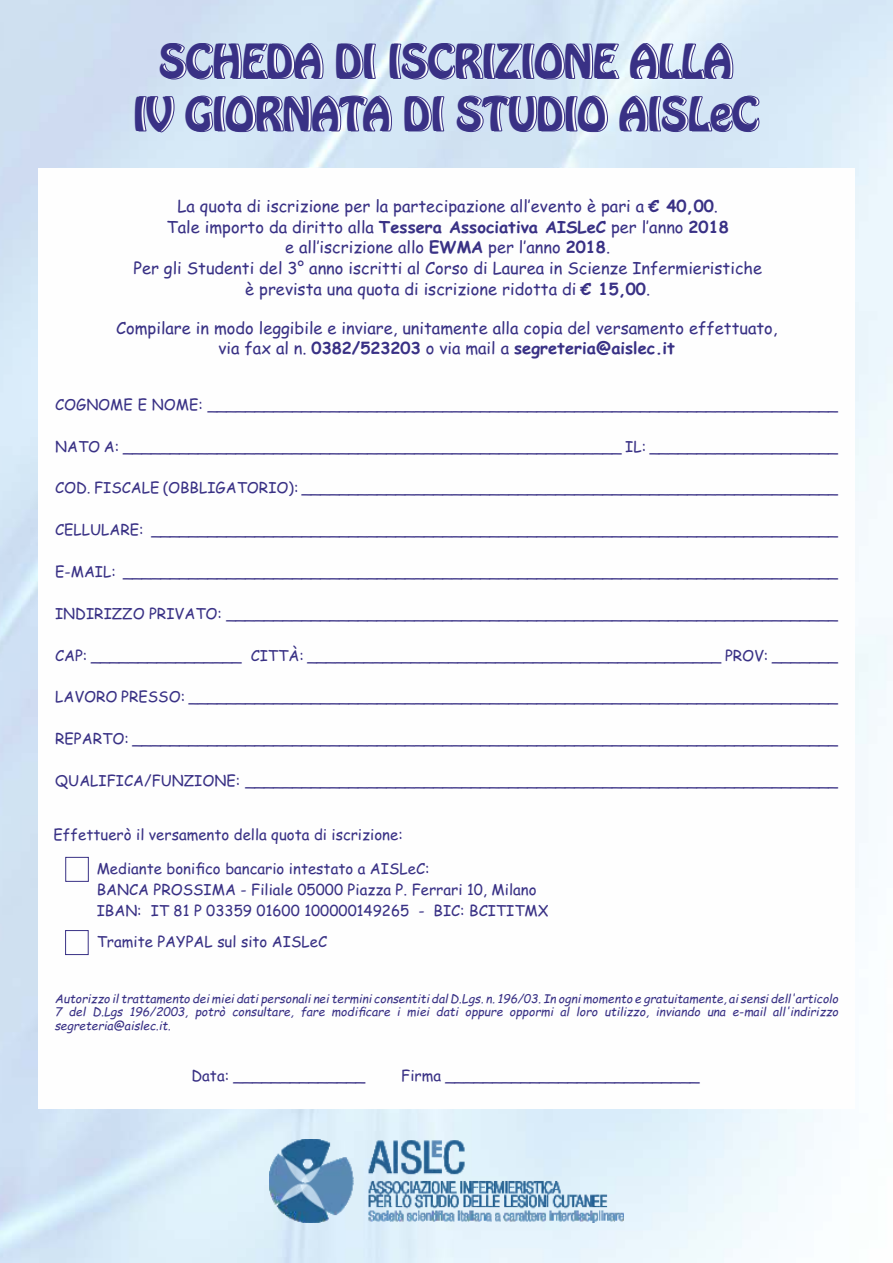
<style>
.page{position:relative;width:893px;height:1263px;background:#fff}
.page>*{position:absolute;margin:0;border:0;box-sizing:border-box;transform-origin:0 0}
.t1{font:41.25px/52.5px "Hobo Std";color:#393185;text-align:center}
.t2{font:16.5px/20.7px "Comic Sans MS";color:#393185;text-align:center}
.t3{font:15px/20.9px "Comic Sans MS";color:#393185}
.t4{font:italic 12px/13.4px "Comic Sans MS";color:#393185;text-align:justify}
.s1{font-weight:700}
</style>
<div class="page">
<img style="left:0;top:0;width:893px;height:1263px">
<div style="left:38px;top:168px;width:816px;height:940px;background:#fefefe"></div>
<img style="left:270px;top:1139px;width:354px;height:84px">
<svg style="left:65px;top:856px;width:24px;height:26px"></svg>
<svg style="left:65px;top:930px;width:24px;height:25px"></svg>
<h1 class="t1" style="left:132px;top:38px;width:627px">SCHEDA DI ISCRIZIONE ALLA<br>IV GIORNATA DI STUDIO AISLeC</h1>
<p class="t2" style="left:133px;top:197px;width:630px">La quota di iscrizione per la partecipazione all’evento è pari a <span class="s1">€ 40,00</span>.<br>Tale importo da diritto alla <span class="s1">Tessera Associativa AISLeC</span> per l’anno <span class="s1">2018<br></span>e all’iscrizione allo <span class="s1">EWMA</span> per l’anno <span class="s1">2018</span>.<br>Per gli Studenti del 3° anno iscritti al Corso di Laurea in Scienze Infermieristiche è prevista una quota di iscrizione ridotta di <span class="s1">€ 15,00</span>.</p>
<p class="t2" style="left:116px;top:319px;width:663px">Compilare in modo leggibile e inviare, unitamente alla copia del versamento effettuato, via fax al n. <span class="s1">0382/523203</span> o via mail a <span class="s1">segreteria@aislec.it</span></p>
<p class="t3" style="left:55px;top:395px;width:784px">COGNOME E NOME: ___________________________________________________________________</p>
<p class="t3" style="left:55px;top:437px;width:784px">NATO A: _____________________________________________________ IL: ____________________</p>
<p class="t3" style="left:55px;top:479px;width:784px">COD. FISCALE (OBBLIGATORIO): _________________________________________________________</p>
<p class="t3" style="left:55px;top:521px;width:784px">CELLULARE: _________________________________________________________________________</p>
<p class="t3" style="left:55px;top:563px;width:784px">E-MAIL: ____________________________________________________________________________</p>
<p class="t3" style="left:55px;top:604px;width:784px">INDIRIZZO PRIVATO: _________________________________________________________________</p>
<p class="t3" style="left:55px;top:646px;width:784px">CAP: ________________ CITTÀ: ____________________________________________ PROV: _______</p>
<p class="t3" style="left:55px;top:688px;width:784px">LAVORO PRESSO: _____________________________________________________________________</p>
<p class="t3" style="left:55px;top:730px;width:784px">REPARTO: ___________________________________________________________________________</p>
<p class="t3" style="left:55px;top:772px;width:784px">QUALIFICA/FUNZIONE: _______________________________________________________________</p>
<p class="t3" style="left:54px;top:825px;width:351px">Effettuerò il versamento della quota di iscrizione:</p>
<p class="t3" style="left:97px;top:859px;width:453px">Mediante bonifico bancario intestato a AISLeC:<br>BANCA PROSSIMA - Filiale 05000 Piazza P. Ferrari 10, Milano<br>IBAN: IT 81 P 03359 01600 100000149265 - BIC: BCITITMX</p>
<p class="t3" style="left:97px;top:932px;width:232px">Tramite PAYPAL sul sito AISLeC</p>
<p class="t4" style="left:55px;top:993px;width:785px">Autorizzo il trattamento dei miei dati personali nei termini consentiti dal D.Lgs. n. 196/03. In ogni momento e gratuitamente, ai sensi dell'articolo 7 del D.Lgs 196/2003, potrò consultare, fare modificare i miei dati oppure oppormi al loro utilizzo, inviando una e-mail all'indirizzo segreteria@aislec.it.</p>
<p class="t3" style="left:191px;top:1067px;width:175px">Data: ______________</p>
<p class="t3" style="left:401px;top:1067px;width:300px">Firma ___________________________</p>
</div>
